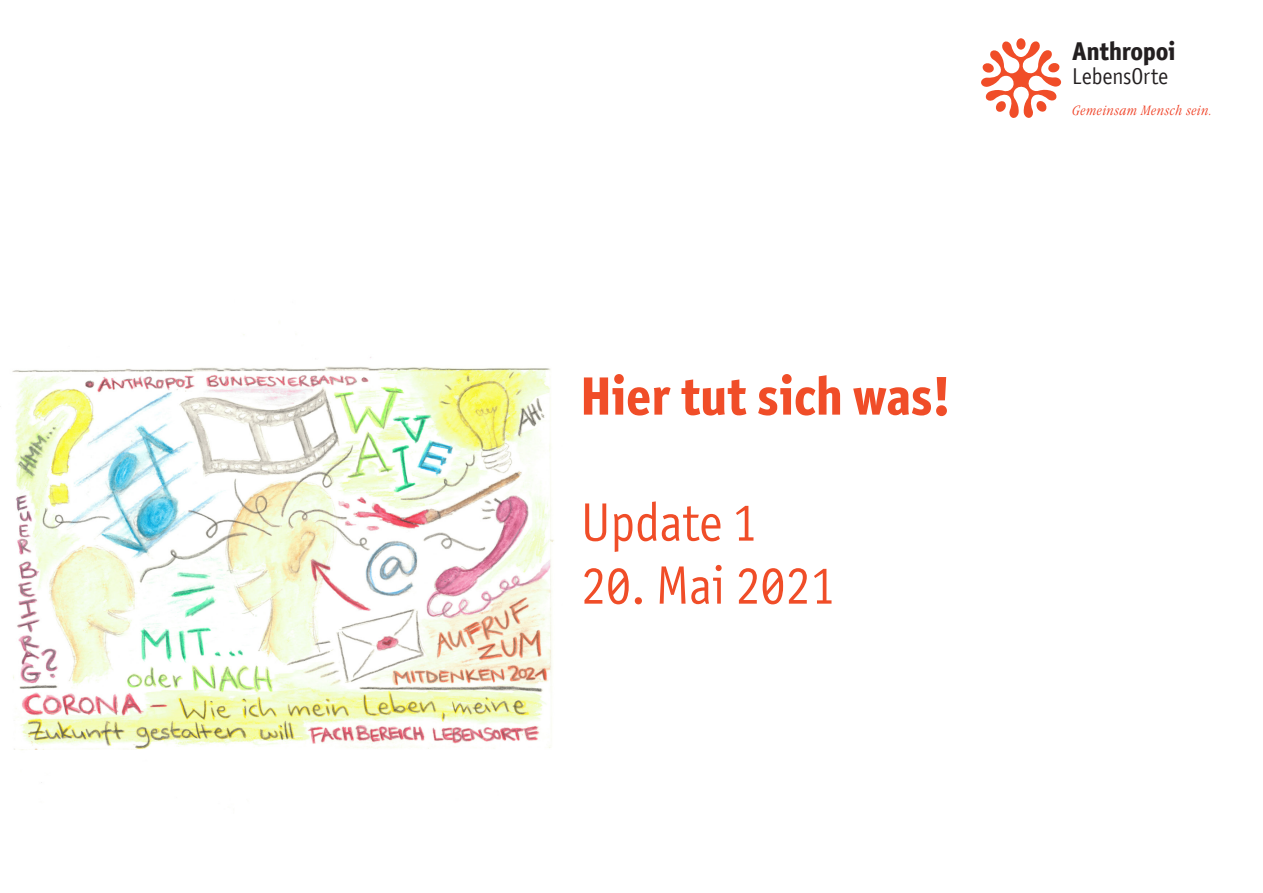
<style>
.page{position:relative;width:1263px;height:893px;background:#fff}
.page>*{position:absolute;margin:0;border:0;box-sizing:border-box;transform-origin:0 0}
.Ü1{font:52.5px "Axel";color:#f04d28}
.Ü1-2{font:700 52.5px "Axel";color:#f04d28}
.t1{font:700 25.2px "Axel";letter-spacing:-.01em;color:#231f20}
.t2{font:22.35px "Axel";color:#231f20}
.t3{font:italic 13.95px "Garamond EF Light Con";letter-spacing:.015em;color:#ef3e22}
</style>
<div class="page">
<svg style="left:1016px;top:38px;width:9px;height:12px"></svg>
<svg style="left:981px;top:41px;width:80px;height:77px"></svg>
<img style="left:0;top:334px;width:554px;height:449px">
<p class="Ü1-2" style="left:581px;top:363px;width:371px">Hier tut sich was!</p>
<p class="Ü1" style="left:581px;top:492px;width:178px">Update 1</p>
<p class="Ü1" style="left:581px;top:555px;width:256px">20. Mai 2021</p>
<p class="t1" style="left:1072px;top:35px;width:105px">Anthropoi</p>
<p class="t2" style="left:1072px;top:63px;width:97px">LebensOrte</p>
<p class="t3" style="left:1072px;top:102px;width:141px">Gemeinsam Mensch sein.</p>
</div>
